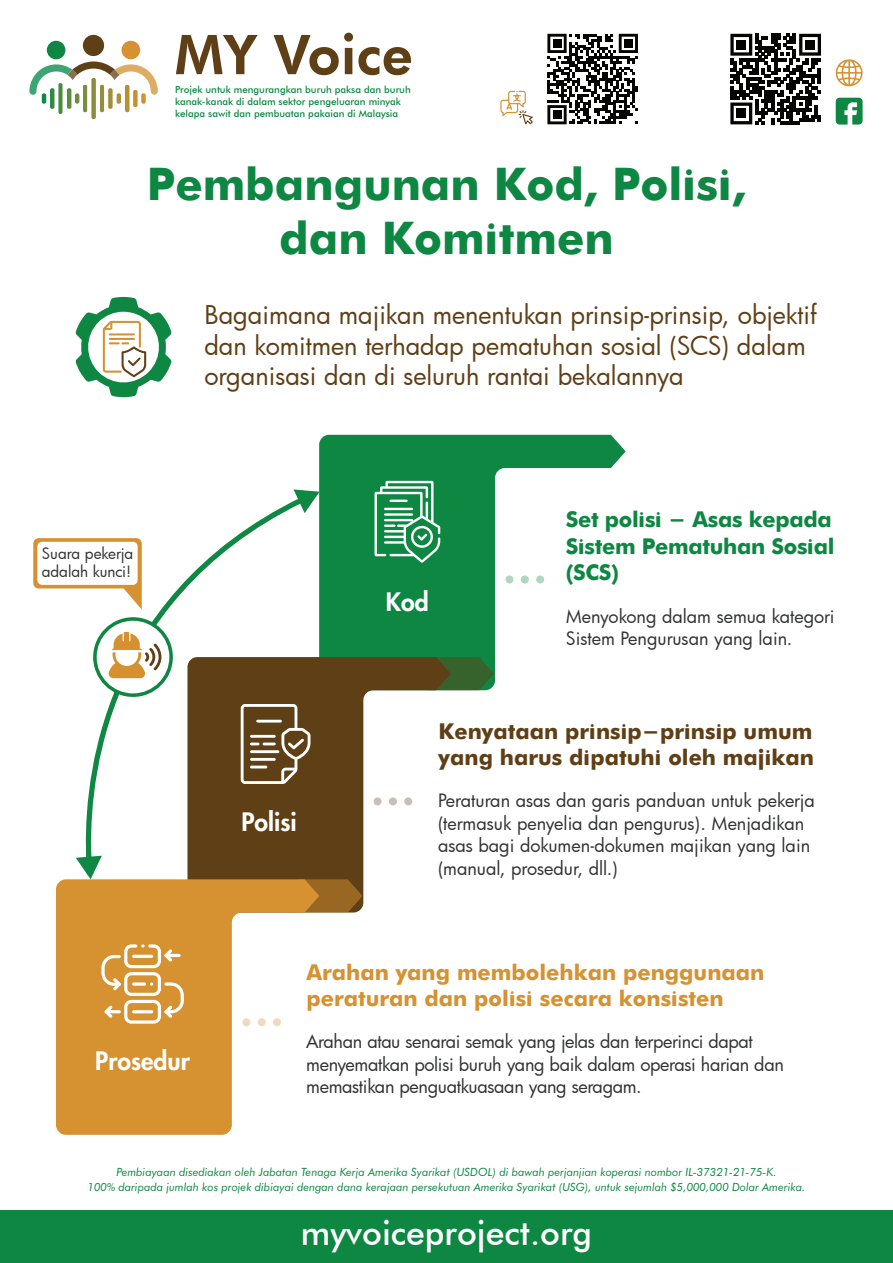
<style>
.page{position:relative;width:893px;height:1263px;background:#fff}
.page>*{position:absolute;margin:0;border:0;box-sizing:border-box;transform-origin:0 0}
.t1{font:800 54.82px "Futura BT";color:#5f3f16}
.t2{font:700 44.85px/53.8px "Futura";color:#0e8742;text-align:center}
.t3{font:500 33.75px "Futura BT";color:#fff}
.t4{font:25.28px/30.3px "Futura";color:#5f3f16}
.t5{font:800 24.75px "Futura Std";color:#fff}
.t6{font:700 21.75px/26.1px "Futura";color:#d69131}
.t7{font:700 21.75px/26.1px "Futura";color:#5f3f16}
.t8{font:700 21.75px/26.1px "Futura";letter-spacing:-.015em;color:#0e8742}
.t9{font:18px/22.5px "Futura";letter-spacing:-.015em;color:#313232}
.t10{font:15.23px/18.2px "Futura";color:#313232}
.t11{font:italic 11.25px/15px "Futura BT";color:#0e8742;text-align:center}
.t12{font:500 9.82px/11.8px "Futura BT";color:#0e8843}
</style>
<div class="page">
<svg style="left:319px;top:435px;width:307px;height:250px;fill:#0e8742"></svg>
<svg style="left:451px;top:657px;width:43px;height:33px"></svg>
<svg style="left:187px;top:657px;width:264px;height:251px"></svg>
<svg style="left:76px;top:297px;width:95px;height:100px"></svg>
<svg style="left:319px;top:879px;width:43px;height:33px"></svg>
<svg style="left:56px;top:879px;width:263px;height:256px;fill:#d69131"></svg>
<svg style="left:101px;top:944px;width:83px;height:80px"></svg>
<svg style="left:375px;top:481px;width:65px;height:82px"></svg>
<div style="left:389px;top:797px;width:8px;height:8px;background:#cabfb2;border-radius:50%"></div>
<div style="left:374px;top:797px;width:8px;height:8px;background:#cabfb2;border-radius:50%"></div>
<div style="left:404px;top:797px;width:8px;height:8px;background:#cabfb2;border-radius:50%"></div>
<div style="left:521px;top:575px;width:8px;height:8px;background:#afd7c0;border-radius:50%"></div>
<div style="left:505px;top:575px;width:8px;height:8px;background:#afd7c0;border-radius:50%"></div>
<div style="left:536px;top:575px;width:8px;height:8px;background:#afd7c0;border-radius:50%"></div>
<svg style="left:85px;top:501px;width:224px;height:365px"></svg>
<svg style="left:76px;top:856px;width:26px;height:23px"></svg>
<svg style="left:294px;top:489px;width:26px;height:24px"></svg>
<svg style="left:93px;top:617px;width:80px;height:80px"></svg>
<svg style="left:33px;top:538px;width:109px;height:72px"></svg>
<div style="left:0;top:1210px;width:893px;height:53px;background:#0e8742"></div>
<div style="left:83px;top:35px;width:21px;height:21px;background:#5f3f16;border-radius:50%"></div>
<div style="left:47px;top:41px;width:18px;height:18px;background:#0e8742;border-radius:50%"></div>
<div style="left:122px;top:41px;width:18px;height:18px;background:#d69131;border-radius:50%"></div>
<svg style="left:29px;top:61px;width:129px;height:58px"></svg>
<svg style="left:730px;top:34px;width:91px;height:90px"></svg>
<div style="left:737px;top:40px;width:9px;height:9px;background:#040503"></div>
<div style="left:805px;top:40px;width:10px;height:9px;background:#040503"></div>
<div style="left:737px;top:109px;width:9px;height:9px;background:#040503"></div>
<svg style="left:836px;top:59px;width:27px;height:27px"></svg>
<svg style="left:836px;top:98px;width:27px;height:27px"></svg>
<svg style="left:547px;top:34px;width:91px;height:90px"></svg>
<div style="left:553px;top:39px;width:8px;height:9px;background:#050504"></div>
<div style="left:624px;top:39px;width:8px;height:9px;background:#050504"></div>
<div style="left:553px;top:111px;width:8px;height:8px;background:#050504"></div>
<svg style="left:500px;top:91px;width:33px;height:33px"></svg>
<h1 class="t1" style="left:175px;top:21px;width:240px">MY Voice</h1>
<p class="t12" style="left:175px;top:84px;width:237px">Projek untuk mengurangkan buruh paksa dan buruh kanak-kanak di dalam sektor pengeluaran minyak kelapa sawit dan pembuatan pakaian di Malaysia</p>
<h2 class="t2" style="left:147px;top:154px;width:601px">Pembangunan Kod, Polisi, dan Komitmen</h2>
<h3 class="t4" style="left:204px;top:299px;width:614px">Bagaimana majikan menentukan prinsip-prinsip, objektif dan komitmen terhadap pematuhan sosial (SCS) dalam organisasi dan di seluruh rantai bekalannya</h3>
<p class="t10" style="left:42px;top:544px;width:93px">Suara pekerja adalah kunci!</p>
<h3 class="t5" style="left:95px;top:1045px;width:96px">Prosedur</h3>
<h3 class="t5" style="left:242px;top:806px;width:57px">Polisi</h3>
<h3 class="t5" style="left:386px;top:586px;width:44px">Kod</h3>
<p class="t8" style="left:566px;top:505px;width:270px">Set polisi - Asas kepada<br>Sistem Pematuhan Sosial (SCS)</p>
<p class="t9" style="left:566px;top:604px;width:270px">Menyokong dalam semua kategori<br>Sistem Pengurusan yang lain.</p>
<p class="t7" style="left:439px;top:717px;width:377px">Kenyataan prinsip-prinsip umum yang harus dipatuhi oleh majikan</p>
<p class="t9" style="left:438px;top:789px;width:378px">Peraturan asas dan garis panduan untuk pekerja (termasuk penyelia dan pengurus). Menjadikan asas bagi dokumen-dokumen majikan yang lain (manual, prosedur, dll.)</p>
<p class="t6" style="left:306px;top:957px;width:460px">Arahan yang membolehkan penggunaan peraturan dan polisi secara konsisten</p>
<p class="t9" style="left:306px;top:1030px;width:479px">Arahan atau senarai semak yang jelas dan terperinci dapat menyematkan polisi buruh yang baik dalam operasi harian dan memastikan penguatkuasaan yang seragam.</p>
<p class="t11" style="left:88px;top:1165px;width:719px">Pembiayaan disediakan oleh Jabatan Tenaga Kerja Amerika Syarikat (USDOL) di bawah perjanjian koperasi nombor IL-37321-21-75-K.<br>100% daripada jumlah kos projek dibiayai dengan dana kerajaan persekutuan Amerika Syarikat (USG), untuk sejumlah $5,000,000 Dolar Amerika.</p>
<h3 class="t3" style="left:301px;top:1212px;width:293px">myvoiceproject.org</h3>
</div>
